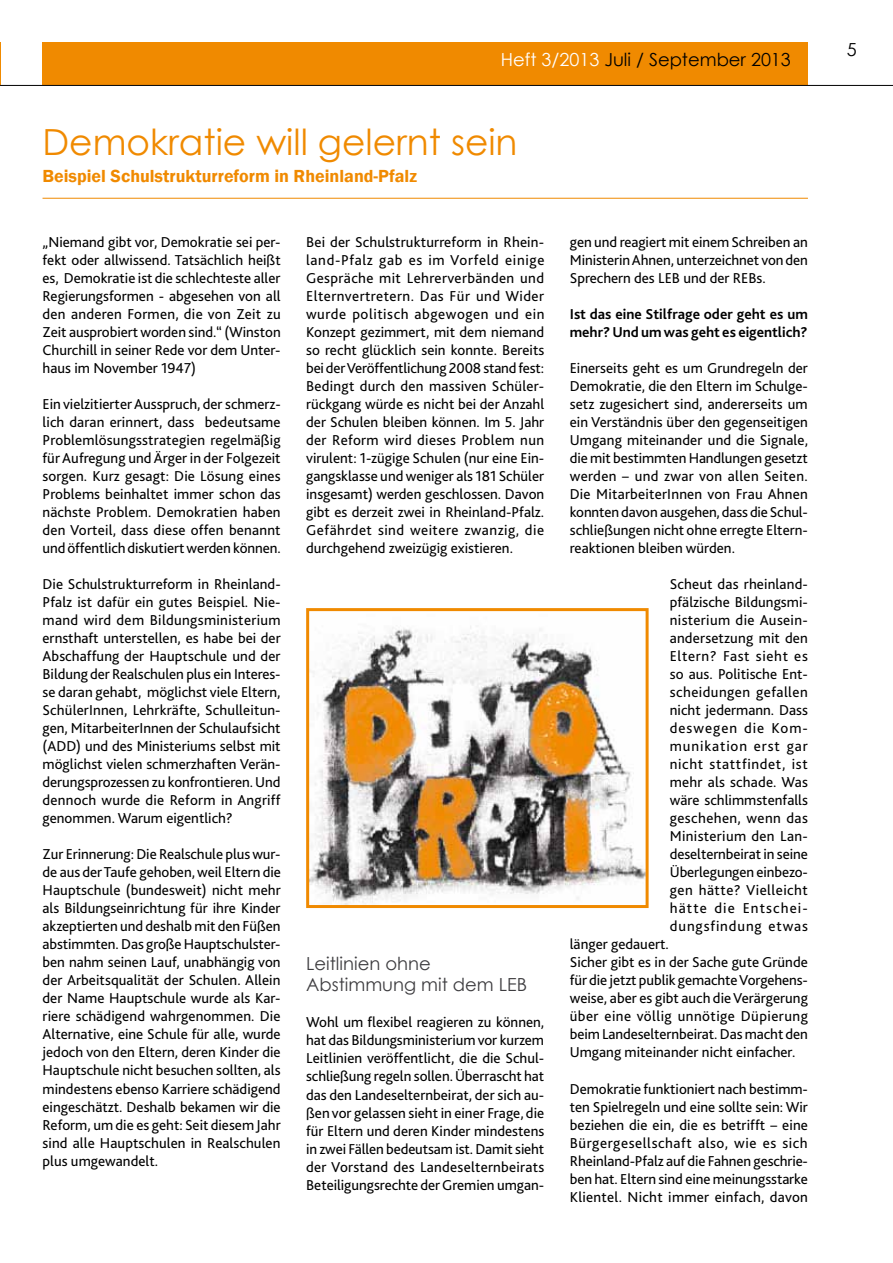
<style>
.page{position:relative;width:893px;height:1263px;background:#fff}
.page>*{position:absolute;margin:0;border:0;box-sizing:border-box;transform-origin:0 0}
.t1{font:36px "Century Gothic";color:#f08a00}
.t2{font:600 18px "Franklin Gothic";color:#f08a00}
.t3{font:18px/21px "Century Gothic";color:#3e3d40}
.t4{font:18px "Century Gothic";color:#000}
.t5{font:15px/18px "Bliss 2";color:#000;text-align:justify}
.t6{font:700 15px/18px "Bliss 2";color:#000}
.s1{color:#fff}
</style>
<div class="page">
<div style="left:43px;top:43px;width:765px;height:42px;background:#f08a00"></div>
<hr style="left:0;top:85px;width:893px;height:1px;background:#000">
<hr style="left:43px;top:198px;width:765px;height:1px;background:#f08a00">
<img style="left:310px;top:626px;width:335px;height:278px">
<div style="left:306px;top:608px;width:343px;height:300px;border:3px solid #f08a00"></div>
<p class="t4" style="left:501px;top:47px;width:292px"><span class="s1">Heft 3/2013</span> Juli / September 2013</p>
<h1 class="t1" style="left:43px;top:116px;width:477px">Demokratie will gelernt sein</h1>
<p class="t2" style="left:43px;top:164px;width:376px">Beispiel Schulstrukturreform in Rheinland-Pfalz</p>
<p class="t5" style="left:43px;top:233px;width:240px">„Niemand gibt vor, Demokratie sei per&shy;fekt oder allwissend. Tatsächlich heißt es, Demokratie ist die schlechteste aller Regierungsformen - abgesehen von all den anderen Formen, die von Zeit zu Zeit ausprobiert worden sind.“ (Winston Churchill in seiner Rede vor dem Unter&shy;haus im November 1947)</p>
<p class="t5" style="left:43px;top:395px;width:240px">Ein vielzitierter Ausspruch, der schmerz&shy;lich daran erinnert, dass bedeutsame Problemlösungsstrategien regelmäßig für Aufregung und Ärger in der Folgezeit sorgen. Kurz gesagt: Die Lösung eines Problems beinhaltet immer schon das nächste Problem. Demokratien haben den Vorteil, dass diese offen benannt und öffentlich diskutiert werden können.</p>
<p class="t5" style="left:43px;top:575px;width:240px">Die Schulstrukturreform in Rheinland-Pfalz ist dafür ein gutes Beispiel. Nie&shy;mand wird dem Bildungsministerium ernsthaft unterstellen, es habe bei der Abschaffung der Hauptschule und der Bildung der Realschulen plus ein Interes&shy;se daran gehabt, möglichst viele Eltern, SchülerInnen, Lehrkräfte, Schulleitun&shy;gen, MitarbeiterInnen der Schulaufsicht (ADD) und des Ministeriums selbst mit möglichst vielen schmerzhaften Verän&shy;derungsprozessen zu konfrontieren. Und dennoch wurde die Reform in Angriff genommen. Warum eigentlich?</p>
<p class="t5" style="left:43px;top:845px;width:240px">Zur Erinnerung: Die Realschule plus wur&shy;de aus der Taufe gehoben, weil Eltern die Hauptschule (bundesweit) nicht mehr als Bildungseinrichtung für ihre Kinder akzeptierten und deshalb mit den Füßen abstimmten. Das große Hauptschulster&shy;ben nahm seinen Lauf, unabhängig von der Arbeitsqualität der Schulen. Allein der Name Hauptschule wurde als Kar&shy;riere schädigend wahrgenommen. Die Alternative, eine Schule für alle, wurde jedoch von den Eltern, deren Kinder die Hauptschule nicht besuchen sollten, als mindestens ebenso Karriere schädigend eingeschätzt. Deshalb bekamen wir die Reform, um die es geht: Seit diesem Jahr sind alle Hauptschulen in Realschulen plus umgewandelt.</p>
<p class="t5" style="left:306px;top:233px;width:240px">Bei der Schulstrukturreform in Rhein&shy;land-Pfalz gab es im Vorfeld einige Gespräche mit Lehrerverbänden und Elternvertretern. Das Für und Wider wurde politisch abgewogen und ein Konzept gezimmert, mit dem niemand so recht glücklich sein konnte. Bereits bei der Veröffentlichung 2008 stand fest:<br>Bedingt durch den massiven Schüler&shy;rückgang würde es nicht bei der Anzahl der Schulen bleiben können. Im 5. Jahr der Reform wird dieses Problem nun virulent: 1-zügige Schulen (nur eine Ein&shy;gangsklasse und weniger als 181 Schüler insgesamt) werden geschlossen. Davon gibt es derzeit zwei in Rheinland-Pfalz.<br>Gefährdet sind weitere zwanzig, die durchgehend zweizügig existieren.</p>
<p class="t3" style="left:306px;top:953px;width:222px">Leitlinien ohne<br>Abstimmung mit dem LEB</p>
<p class="t5" style="left:306px;top:1013px;width:240px">Wohl um flexibel reagieren zu können, hat das Bildungsministerium vor kurzem Leitlinien veröffentlicht, die die Schul&shy;schließung regeln sollen. Überrascht hat das den Landeselternbeirat, der sich au&shy;ßen vor gelassen sieht in einer Frage, die für Eltern und deren Kinder mindestens in zwei Fällen bedeutsam ist. Damit sieht der Vorstand des Landeselternbeirats Beteiligungsrechte der Gremien umgan-</p>
<p class="t5" style="left:570px;top:233px;width:240px">gen und reagiert mit einem Schreiben an Ministerin Ahnen, unterzeichnet von den Sprechern des LEB und der REBs.</p>
<p class="t6" style="left:570px;top:305px;width:240px">Ist das eine Stilfrage oder geht es um mehr? Und um was geht es eigentlich?</p>
<p class="t5" style="left:570px;top:359px;width:240px">Einerseits geht es um Grundregeln der Demokratie, die den Eltern im Schulge&shy;setz zugesichert sind, andererseits um ein Verständnis über den gegenseitigen Umgang miteinander und die Signale, die mit bestimmten Handlungen gesetzt werden – und zwar von allen Seiten.<br>Die MitarbeiterInnen von Frau Ahnen konnten davon ausgehen, dass die Schul&shy;schließungen nicht ohne erregte Eltern&shy;reaktionen bleiben würden.</p>
<p class="t5" style="left:670px;top:575px;width:140px">Scheut das rheinland&shy;pfälzische Bildungsmi&shy;nisterium die Ausein&shy;andersetzung mit den Eltern? Fast sieht es so aus. Politische Ent&shy;scheidungen gefallen nicht jedermann. Dass deswegen die Kom&shy;munikation erst gar nicht stattfindet, ist mehr als schade. Was wäre schlimmstenfalls geschehen, wenn das Ministerium den Lan&shy;deselternbeirat in seine Überlegungen einbezo&shy;gen hätte? Vielleicht hätte die Entschei&shy;dungsfindung etwas</p>
<p class="t5" style="left:570px;top:935px;width:240px;text-align:left">länger gedauert.<br>Sicher gibt es in der Sache gute Gründe für die jetzt publik gemachte Vorgehens&shy;weise, aber es gibt auch die Verärgerung über eine völlig unnötige Düpierung beim Landeselternbeirat. Das macht den Umgang miteinander nicht einfacher.</p>
<p class="t5" style="left:570px;top:1079px;width:240px">Demokratie funktioniert nach bestimm&shy;ten Spielregeln und eine sollte sein: Wir beziehen die ein, die es betrifft – eine Bürgergesellschaft also, wie es sich Rheinland-Pfalz auf die Fahnen geschrie&shy;ben hat. Eltern sind eine meinungsstarke Klientel. Nicht immer einfach, davon</p>
<p class="t4" style="left:847px;top:37px;width:11px">5</p>
</div>
